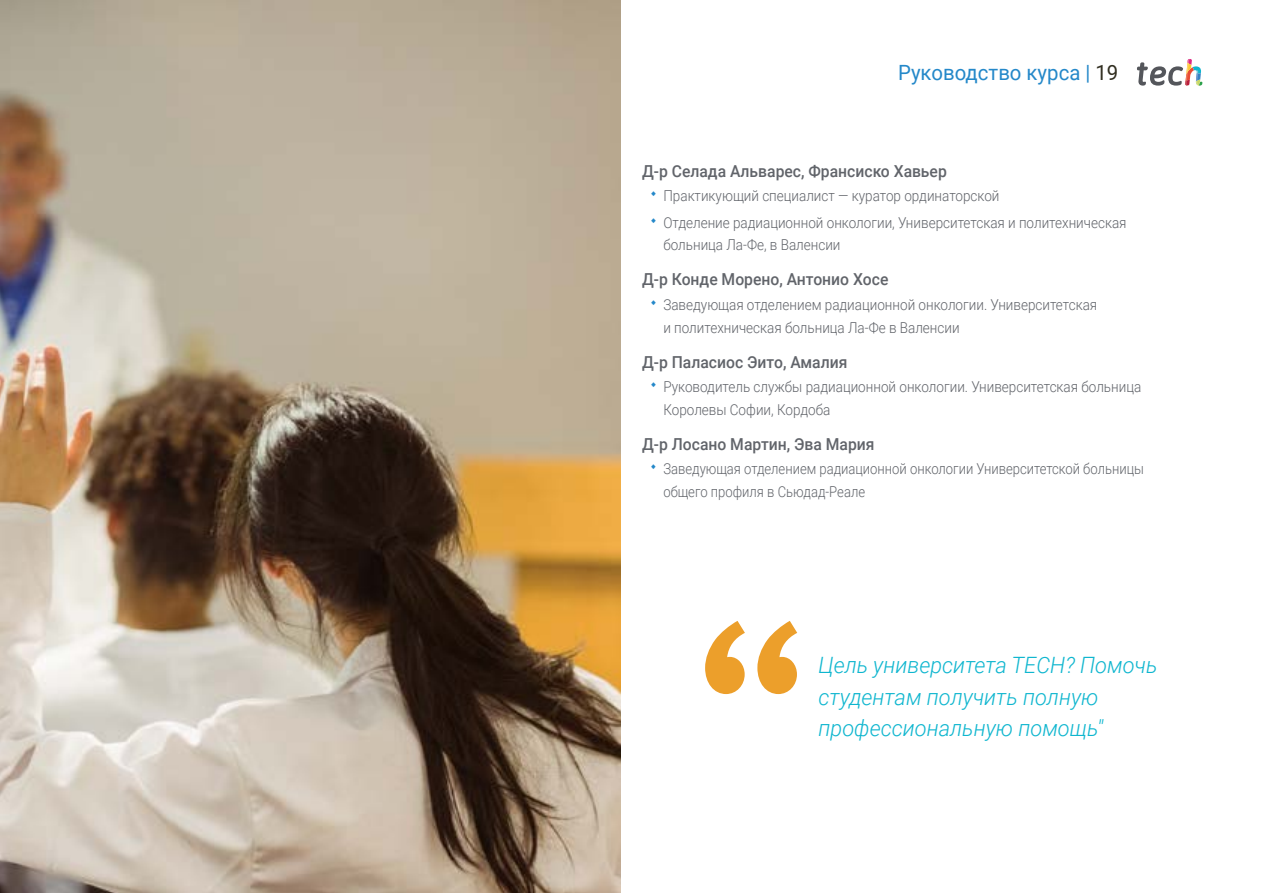
<style>
.page{position:relative;width:1263px;height:893px;background:#fff}
.page>*{position:absolute;margin:0;border:0;box-sizing:border-box;transform-origin:0 0}
.t1{font:italic 300 22.5px/31.5px "Roboto";color:#0fb6cf}
.t2{font:21px "Roboto";color:#2488c9}
.t3{font:500 16.5px "Roboto";color:#61646a;scale:.95 1}
.t4{font:300 15px/22.5px "Roboto";color:#61646a;scale:.9 1}
.t5{font:300 15px/22.5px "Roboto";color:#61646a;scale:.87 1}
.s1{color:#312e20}
</style>
<div class="page">
<img style="left:0;top:0;width:621px;height:893px">
<svg style="left:1137px;top:59px;width:65px;height:27px"></svg>
<svg style="left:705px;top:621px;width:92px;height:73px"></svg>
<h2 class="t2" style="left:898px;top:57px;width:222px">Руководство курса | <span class="s1">19</span></h2>
<p class="t3" style="left:642px;top:159px;width:322px">Д-р Селада Альварес, Франсиско Хавьер</p>
<p class="t4" style="left:663px;top:182px;width:516px;line-height:26.7px">Практикующий специалист — куратор ординаторской<br>Отделение радиационной онкологии, Университетская и политехническая</p>
<p class="t4" style="left:663px;top:233px;width:198px">больница Ла-Фе, в Валенсии</p>
<p class="t3" style="left:642px;top:268px;width:261px">Д-р Конде Морено, Антонио Хосе</p>
<p class="t4" style="left:663px;top:293px;width:484px">Заведующая отделением радиационной онкологии. Университетская и политехническая больница Ла-Фе в Валенсии</p>
<p class="t3" style="left:642px;top:350px;width:218px">Д-р Паласиос Эито, Амалия</p>
<p class="t4" style="left:663px;top:375px;width:532px">Руководитель службы радиационной онкологии. Университетская больница<br>Королевы Софии, Кордоба</p>
<p class="t3" style="left:642px;top:432px;width:246px">Д-р Лосано Мартин, Эва Мария</p>
<p class="t5" style="left:663px;top:457px;width:554px">Заведующая отделением радиационной онкологии Университетской больницы общего профиля в Сьюдад-Реале</p>
<h1 class="t1" style="left:818px;top:649px;width:340px">Цель университета TECH? Помочь студентам получить полную профессиональную помощь"</h1>
</div>
